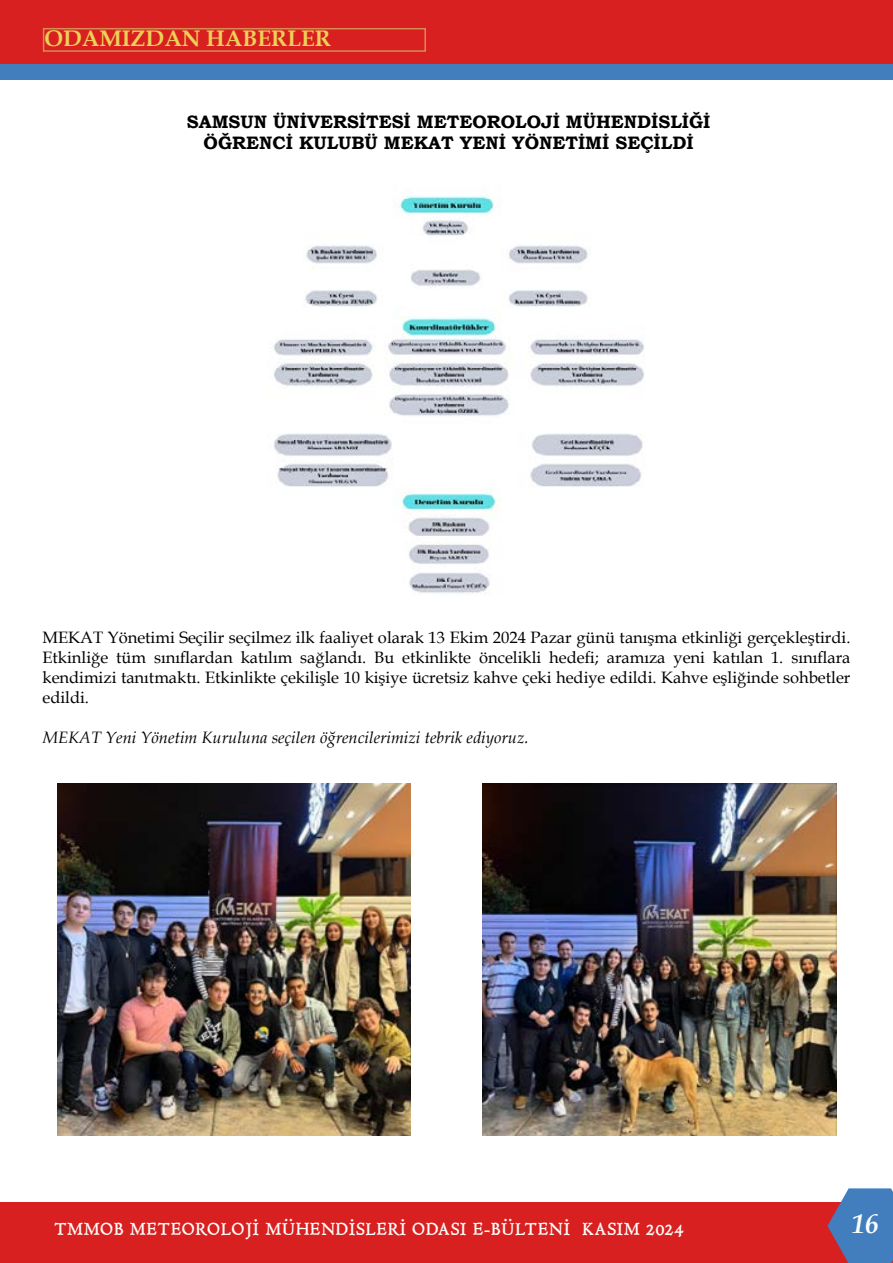
<style>
.page{position:relative;width:893px;height:1263px;background:#fff}
.page>*{position:absolute;margin:0;border:0;box-sizing:border-box;transform-origin:0 0}
.t1{font:italic 700 27px "Book Antiqua";color:#fbfdfc}
.t2{font:700 22.5px "Book Antiqua";color:#ecd057}
.t3{font:700 18px/21.6px "Bookman Old Style";color:#000;text-align:center}
.t4{font:18px "Hultog";letter-spacing:.06em;color:#fdfefc}
.t5{font:16.5px/19.8px "Book Antiqua";color:#000;text-align:justify}
.t6{font:italic 16.5px "Book Antiqua";color:#000}
.s1{color:#fffefd}
</style>
<div class="page">
<div style="left:0;top:1202px;width:893px;height:61px;background:#d92020"></div>
<svg style="left:827px;top:1188px;width:66px;height:75px"></svg>
<div style="left:0;top:0;width:893px;height:80px;background:#427dbe"></div>
<div style="left:0;top:0;width:893px;height:64px;background:#d92020"></div>
<div style="left:43px;top:28px;width:383px;height:24px;border:2px solid #d88a53"></div>
<img style="left:273px;top:195px;width:372px;height:399px">
<img style="left:57px;top:783px;width:354px;height:352px">
<img style="left:483px;top:783px;width:353px;height:352px">
<h2 class="t2" style="left:44px;top:23px;width:288px">ODAMIZDAN HABERLER</h2>
<p class="t3" style="left:187px;top:111px;width:525px">SAMSUN ÜNİVERSİTESİ METEOROLOJİ MÜHENDİSLİĞİ<br>ÖĞRENCİ KULUBÜ MEKAT YENİ YÖNETİMİ SEÇİLDİ</p>
<p class="t5" style="left:43px;top:628px;width:809px">MEKAT Yönetimi Seçilir seçilmez ilk faaliyet olarak 13 Ekim 2024 Pazar günü tanışma etkinliği gerçekleştirdi.<br>Etkinliğe tüm sınıflardan katılım sağlandı. Bu etkinlikte öncelikli hedefi; aramıza yeni katılan 1. sınıflara kendimizi tanıtmaktı. Etkinlikte çekilişle 10 kişiye ücretsiz kahve çeki hediye edildi. Kahve eşliğinde sohbetler edildi.</p>
<p class="t6" style="left:43px;top:725px;width:487px">MEKAT Yeni Yönetim Kuruluna seçilen öğrencilerimizi tebrik ediyoruz.</p>
<p class="t4" style="left:54px;top:1219px;width:631px">TMMOB METEOROLOJİ MÜHENDİSLERİ ODASI E-BÜLTENİ <span class="s1">KASIM 2024</span></p>
<h1 class="t1" style="left:852px;top:1205px;width:28px">16</h1>
</div>
